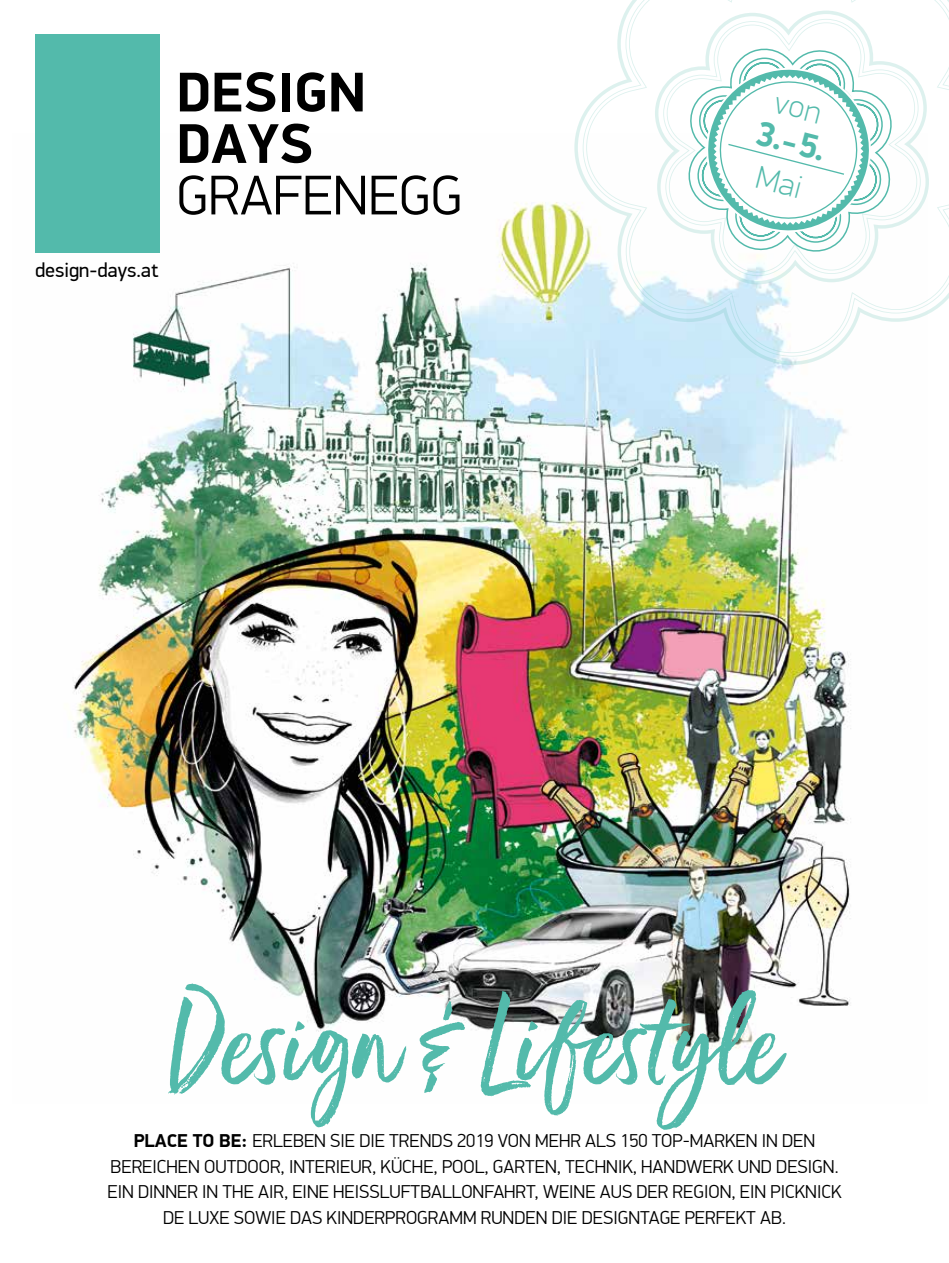
<style>
.page{position:relative;width:949px;height:1263px;background:#fff}
.page>*{position:absolute;margin:0;border:0;box-sizing:border-box;transform-origin:0 0}
.t1{font:111px "Ernestand Emily";color:#53baab}
.t2{font:700 34.95px "PF Din Display Pro";color:#53baab}
.t3{font:20.4px "PF Din Display Pro";color:#000}
.t4{font:300 18.75px/25.5px "PF Din Display Pro";color:#000;text-align:center}
.s1{font-weight:700}
</style>
<div class="page">
<img style="left:35px;top:133px;width:816px;height:916px">
<div style="left:35px;top:34px;width:124px;height:218px;background:#53baab"></div>
<svg style="left:180px;top:73px;width:28px;height:38px"></svg>
<svg style="left:214px;top:72px;width:61px;height:40px"></svg>
<div style="left:282px;top:73px;width:7px;height:38px;background:#000"></div>
<svg style="left:297px;top:72px;width:28px;height:40px"></svg>
<svg style="left:331px;top:73px;width:31px;height:38px"></svg>
<svg style="left:180px;top:124px;width:131px;height:39px"></svg>
<svg style="left:179px;top:175px;width:26px;height:40px"></svg>
<svg style="left:211px;top:176px;width:154px;height:38px"></svg>
<svg style="left:371px;top:175px;width:56px;height:40px"></svg>
<svg style="left:433px;top:175px;width:26px;height:40px"></svg>
<svg style="left:574px;top:116px;width:277px;height:249px;fill:#cce9fa"></svg>
<svg style="left:582px;top:109px;width:269px;height:248px;fill:#ceeafa"></svg>
<svg style="left:586px;top:0;width:362px;height:353px"></svg>
<svg style="left:654px;top:11px;width:274px;height:273px"></svg>
<svg style="left:663px;top:19px;width:257px;height:257px"></svg>
<svg style="left:666px;top:22px;width:250px;height:251px"></svg>
<svg style="left:683px;top:44px;width:213px;height:212px"></svg>
<p class="t3" style="left:35px;top:258px;width:125px">design-days.at</p>
<h2 class="t2" style="left:762px;top:112px;width:73px;rotate:15deg">3.- 5.</h2>
<h1 class="t1" style="left:168px;top:974px;width:613px">Design &amp; Lifestyle</h1>
<p class="t4" style="left:107px;top:1128px;width:735px"><span class="s1">PLACE TO BE:</span> ERLEBEN SIE DIE TRENDS 2019 VON MEHR ALS 150 TOP-MARKEN IN DEN BEREICHEN OUTDOOR, INTERIEUR, KÜCHE, POOL, GARTEN, TECHNIK, HANDWERK UND DESIGN.<br>EIN DINNER IN THE AIR, EINE HEISSLUFTBALLONFAHRT, WEINE AUS DER REGION, EIN PICKNICK DE LUXE SOWIE DAS KINDERPROGRAMM RUNDEN DIE DESIGNTAGE PERFEKT AB.</p>
</div>
